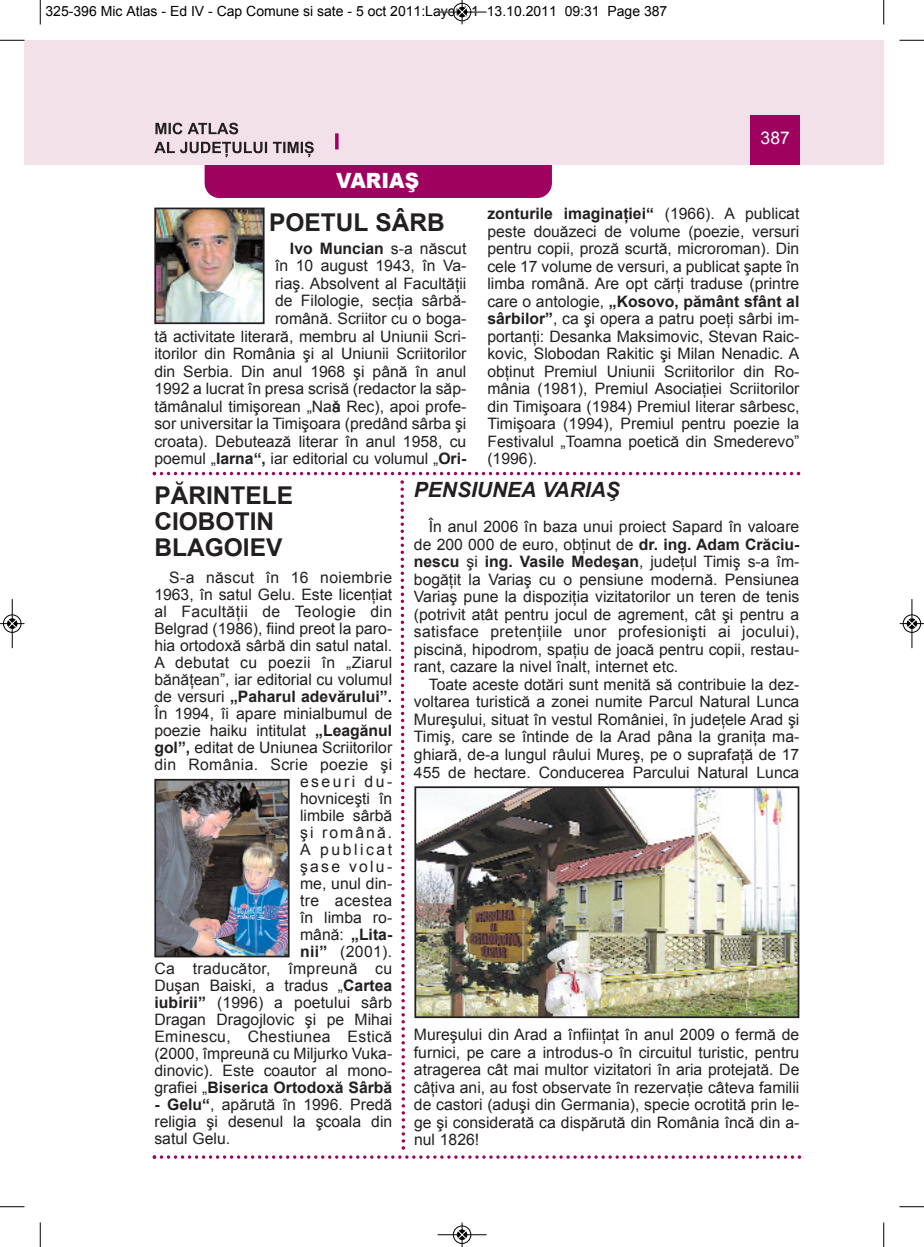
<style>
.page{position:relative;width:924px;height:1247px;background:#fff}
.page>*{position:absolute;margin:0;border:0;box-sizing:border-box;transform-origin:0 0}
.t1{font:700 24.5px/26.2px "Arial";color:#231f20}
.t2{font:italic 700 21px "Arial";color:#231f20}
.t3{font:900 21px "Arial";color:#fff;scale:.95 1}
.t4{font:17.5px "Arial";color:#fff}
.t5{font:15.75px/17.5px "Arial";color:#231f20;text-align:justify}
.t6{font:14px "Arial";color:#000}
.s1{font-weight:700}
</style>
<div class="page">
<div style="left:205px;top:135px;width:347px;height:63px;background:#9e015e;border-radius:15px"></div>
<div style="left:40px;top:40px;width:844px;height:124px;background:#f3e1e9"></div>
<div style="left:750px;top:115px;width:50px;height:49px;background:#9e015e"></div>
<svg style="left:335px;top:133px;width:4px;height:16px"></svg>
<div style="left:24px;top:40px;width:16px;height:124px;background:#f3e1e9"></div>
<svg style="left:155px;top:123px;width:83px;height:11px"></svg>
<svg style="left:154px;top:142px;width:160px;height:15px"></svg>
<img style="left:157px;top:210px;width:105px;height:111px">
<div style="left:154px;top:207px;width:111px;height:117px;border:2px solid #231f20"></div>
<svg style="left:153px;top:1155px;width:648px;height:3px"></svg>
<img style="left:153px;top:472px;width:647px;height:677px">
<svg style="left:40px;top:0;width:1px;height:24px"></svg>
<svg style="left:0;top:40px;width:24px;height:1px"></svg>
<svg style="left:883px;top:0;width:1px;height:24px"></svg>
<svg style="left:899px;top:40px;width:25px;height:1px"></svg>
<svg style="left:40px;top:1222px;width:1px;height:24px"></svg>
<svg style="left:0;top:1206px;width:24px;height:1px"></svg>
<svg style="left:883px;top:1222px;width:1px;height:24px"></svg>
<svg style="left:899px;top:1206px;width:25px;height:1px"></svg>
<hr style="left:438px;top:12px;width:48px;height:1px;background:#000">
<div style="left:453px;top:3px;width:18px;height:18px;border:1px solid #000;border-radius:50%"></div>
<svg style="left:458px;top:0;width:8px;height:24px"></svg>
<hr style="left:438px;top:1234px;width:48px;height:1px;background:#000">
<div style="left:453px;top:1225px;width:18px;height:18px;border:1px solid #000;border-radius:50%"></div>
<svg style="left:458px;top:1222px;width:8px;height:24px"></svg>
<div style="left:3px;top:614px;width:19px;height:19px;border:1px solid #fff;border-radius:50%"></div>
<hr style="left:12px;top:599px;width:1px;height:49px;background:#000">
<div style="left:3px;top:614px;width:18px;height:18px;border:1px solid #000;border-radius:50%"></div>
<svg style="left:0;top:619px;width:24px;height:9px"></svg>
<div style="left:902px;top:614px;width:19px;height:19px;border:1px solid #fff;border-radius:50%"></div>
<hr style="left:911px;top:599px;width:1px;height:49px;background:#000">
<div style="left:903px;top:614px;width:18px;height:18px;border:1px solid #000;border-radius:50%"></div>
<svg style="left:900px;top:619px;width:24px;height:9px"></svg>
<p class="t6" style="left:46px;top:3px;width:623px">325-396 Mic Atlas - Ed IV - Cap Comune si sate - 5 oct 2011:Layout 1 13.10.2011 09:31 Page 387</p>
<h2 class="t3" style="left:336px;top:165px;width:89px">VARIAŞ</h2>
<p class="t4" style="left:760px;top:128px;width:31px">387</p>
<h1 class="t1" style="left:269px;top:209px;width:177px">POETUL SÂRB</h1>
<p class="t5" style="left:154px;top:240px;width:313px;text-align:right"><span class="s1">Ivo Muncian</span> s-a născut<br>în 10 august 1943, în Va-<br>riaş. Absolvent al Facultăţii<br>de Filologie, secţia sârbă-<br>română. Scriitor cu o boga-<br>tă activitate literară, membru al Uniunii Scri&shy;itorilor din România şi al Uniunii Scriitorilor din Serbia. Din anul 1968 şi până în anul 1992 a lucrat în presa scrisă (redactor la săp&shy;tămânalul timişorean „Naaš Rec), apoi profe&shy;sor universitar la Timişoara (predând sârba şi croata). Debutează literar în anul 1958, cu poemul „<span class="s1">Iarna“,</span> iar editorial cu volumul „<span class="s1">Ori-</span></p>
<p class="t5" style="left:487px;top:205px;width:313px"><span class="s1">zonturile imaginaţiei“</span> (1966). A publicat peste douăzeci de volume (poezie, versuri pentru copii, proză scurtă, microroman). Din cele 17 volume de versuri, a publicat şapte în limba română. Are opt cărţi traduse (printre care o antologie, <span class="s1">„Kosovo, pământ sfânt al sârbilor”</span>, ca şi opera a patru poeţi sârbi im&shy;portanţi: Desanka Maksimovic, Stevan Raic&shy;kovic, Slobodan Rakitic şi Milan Nenadic. A obţinut Premiul Uniunii Scriitorilor din Ro&shy;mânia (1981), Premiul Asociaţiei Scriitorilor din Timişoara (1984) Premiul literar sârbesc, Timişoara (1994), Premiul pentru poezie la Festivalul „Toamna poetică din Smederevo” (1996).</p>
<h1 class="t1" style="left:154px;top:482px;width:140px">PĂRINTELE<br>CIOBOTIN<br>BLAGOIEV</h1>
<p class="t5" style="left:154px;top:569px;width:239px;line-height:17px;text-align:right">S-a născut în 16 noiembrie<br>1963, în satul Gelu. Este licenţiat al Facultăţii de Teologie din<br>Belgrad (1986), fiind preot la paro&shy;hia ortodoxă sârbă din satul natal.<br>A debutat cu poezii în „Ziarul bănăţean”, iar editorial cu volumul de versuri <span class="s1">„Paharul adevărului”.<br></span>În 1994, îi apare minialbumul de poezie haiku intitulat <span class="s1">„Leagănul gol”,</span> editat de Uniunea Scriitorilor din România. Scrie poezie şi eseuri du-<br>hovniceşti în<br>limbile sârbă<br>şi română.<br>A publicat<br>şase volu-<br>me, unul din-<br>tre acestea<br>în limba ro-<br>mână: <span class="s1">„Lita-<br>nii”</span> (2001).<br>Ca traducător, împreună cu<br>Duşan Baiski, a tradus „<span class="s1">Cartea iubirii”</span> (1996) a poetului sârb<br>Dragan Dragojlovic şi pe Mihai<br>Eminescu, Chestiunea Estică (2000, împreună cu Miljurko Vuka&shy;dinovic). Este coautor al mono&shy;grafiei „<span class="s1">Biserica Ortodoxă Sârbă</span></p>
<p class="t5" style="left:154px;top:1095px;width:239px;line-height:17px"><span class="s1">- Gelu“</span>, apărută în 1996. Predă religia şi desenul la şcoala din satul Gelu.</p>
<h2 class="t2" style="left:414px;top:478px;width:207px">PENSIUNEA VARIAŞ</h2>
<p class="t5" style="left:414px;top:518px;width:387px;text-indent:15px">În anul 2006 în baza unui proiect Sapard în valoare de 200 000 de euro, obţinut de <span class="s1">dr. ing. Adam Crăciu&shy;nescu</span> şi <span class="s1">ing. Vasile Medeşan</span>, judeţul Timiş s-a îm&shy;bogăţit la Variaş cu o pensiune modernă. Pensiunea Variaş pune la dispoziţia vizitatorilor un teren de tenis (potrivit atât pentru jocul de agrement, cât şi pentru a satisface pretenţiile unor profesionişti ai jocului), piscină, hipodrom, spaţiu de joacă pentru copii, restau&shy;rant, cazare la nivel înalt, internet etc.</p>
<p class="t5" style="left:414px;top:675px;width:387px;text-indent:15px">Toate aceste dotări sunt menită să contribuie la dez&shy;voltarea turistică a zonei numite Parcul Natural Lunca Mureşului, situat în vestul României, în judeţele Arad şi Timiş, care se întinde de la Arad pâna la graniţa ma&shy;ghiară, de-a lungul râului Mureş, pe o suprafaţă de 17<br>455 de hectare. Conducerea Parcului Natural Lunca</p>
<p class="t5" style="left:414px;top:1025px;width:387px">Mureşului din Arad a înfiinţat în anul 2009 o fermă de furnici, pe care a introdus-o în circuitul turistic, pentru atragerea cât mai multor vizitatori în aria protejată. De câţiva ani, au fost observate în rezervaţie câteva familii de castori (aduşi din Germania), specie ocrotită prin le&shy;ge şi considerată ca dispărută din România încă din a&shy;nul 1826!</p>
</div>
